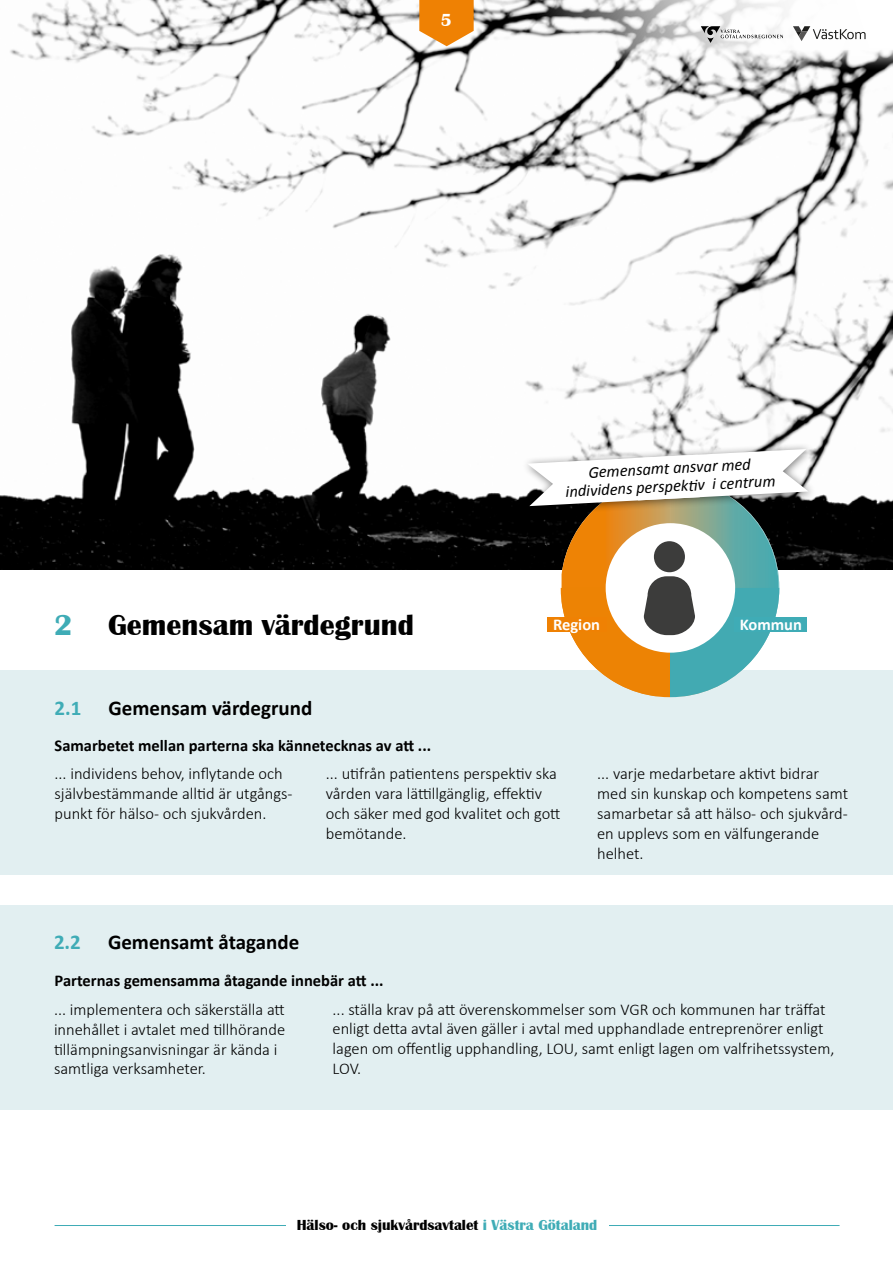
<style>
.page{position:relative;width:893px;height:1263px;background:#fff}
.page>*{position:absolute;margin:0;border:0;box-sizing:border-box;transform-origin:0 0}
.t1{font:700 30px "Britannic";color:#000}
.t2{font:700 21px "Calibri";color:#000}
.t3{font:700 21px "Calibri";color:#3facb6}
.t4{font:700 18px "Britannic";color:#fff}
.t5{font:300 16.5px/19.8px "Calibri";color:#000}
.t6{font:700 16.5px "Calibri";color:#000}
.t7{font:italic 16.5px/18px "Calibri";color:#000;text-align:center}
.t8{font:700 16.5px "Calibri";color:#fff}
.t9{font:700 15px "Britannic";color:#000}
.s1{color:#3facb6}
</style>
<div class="page">
<hr style="left:55px;top:1225px;width:784px;height:1px;background:#3facb6">
<div style="left:286px;top:1219px;width:322px;height:11px;background:#fff"></div>
<img style="left:0;top:0;width:893px;height:569px">
<div style="left:0;top:905px;width:893px;height:205px;background:#e2eff1"></div>
<div style="left:0;top:670px;width:893px;height:205px;background:#e2eff1"></div>
<svg style="left:419px;top:0;width:55px;height:46px;background:#ed922a"></svg>
<svg style="left:537px;top:0;width:356px;height:71px"></svg>
<svg style="left:793px;top:26px;width:72px;height:15px"></svg>
<svg style="left:701px;top:26px;width:82px;height:17px"></svg>
<div style="left:522px;top:442px;width:296px;height:74px;background:#000;opacity:.5"></div>
<svg style="left:527px;top:449px;width:282px;height:248px"></svg>
<p class="t4" style="left:441px;top:10px;width:13px">5</p>
<h1 class="t1" style="left:54px;top:608px;width:361px"><span class="s1">2</span> Gemensam värdegrund</h1>
<p class="t3" style="left:55px;top:694px;width:28px">2.1</p>
<p class="t2" style="left:109px;top:694px;width:205px">Gemensam värdegrund</p>
<p class="t6" style="left:55px;top:735px;width:378px">Samarbetet mellan parterna ska kännetecknas av att ...</p>
<p class="t7" style="left:564px;top:464px;width:212px;rotate:-3deg">Gemensamt ansvar med individens perspekti v i centrum</p>
<p class="t8" style="left:553px;top:614px;width:48px">Region</p>
<p class="t8" style="left:740px;top:614px;width:64px">Kommun</p>
<p class="t5" style="left:55px;top:764px;width:239px">... individens behov, inflytande och självbestämmande alltid är utgångs&shy;punkt för hälso- och sjukvården.</p>
<p class="t5" style="left:326px;top:764px;width:236px">... utifrån patientens perspektiv ska vården vara lättillgänglig, effektiv och säker med god kvalitet och gott bemötande.</p>
<p class="t5" style="left:597px;top:764px;width:252px">... varje medarbetare aktivt bidrar med sin kunskap och kompetens samt samarbetar så att hälso- och sjukvård&shy;en upplevs som en välfungerande helhet.</p>
<p class="t3" style="left:54px;top:928px;width:28px">2.2</p>
<p class="t2" style="left:108px;top:928px;width:193px">Gemensamt åtagande</p>
<p class="t6" style="left:55px;top:970px;width:331px">Parternas gemensamma åtagande innebär att ...</p>
<p class="t5" style="left:54px;top:999px;width:233px">... implementera och säkerställa att innehållet i avtalet med tillhörande tillämpningsanvisningar är kända i samtliga verksamheter.</p>
<p class="t5" style="left:333px;top:999px;width:503px">... ställa krav på att överenskommelser som VGR och kommunen har träffat enligt detta avtal även gäller i avtal med upphandlade entreprenörer enligt lagen om offentlig upphandling, LOU, samt enligt lagen om valfrihetssystem, LOV.</p>
<p class="t9" style="left:297px;top:1216px;width:302px">Hälso- och sjukvårdsavtalet <span class="s1">i Västra Götaland</span></p>
</div>
